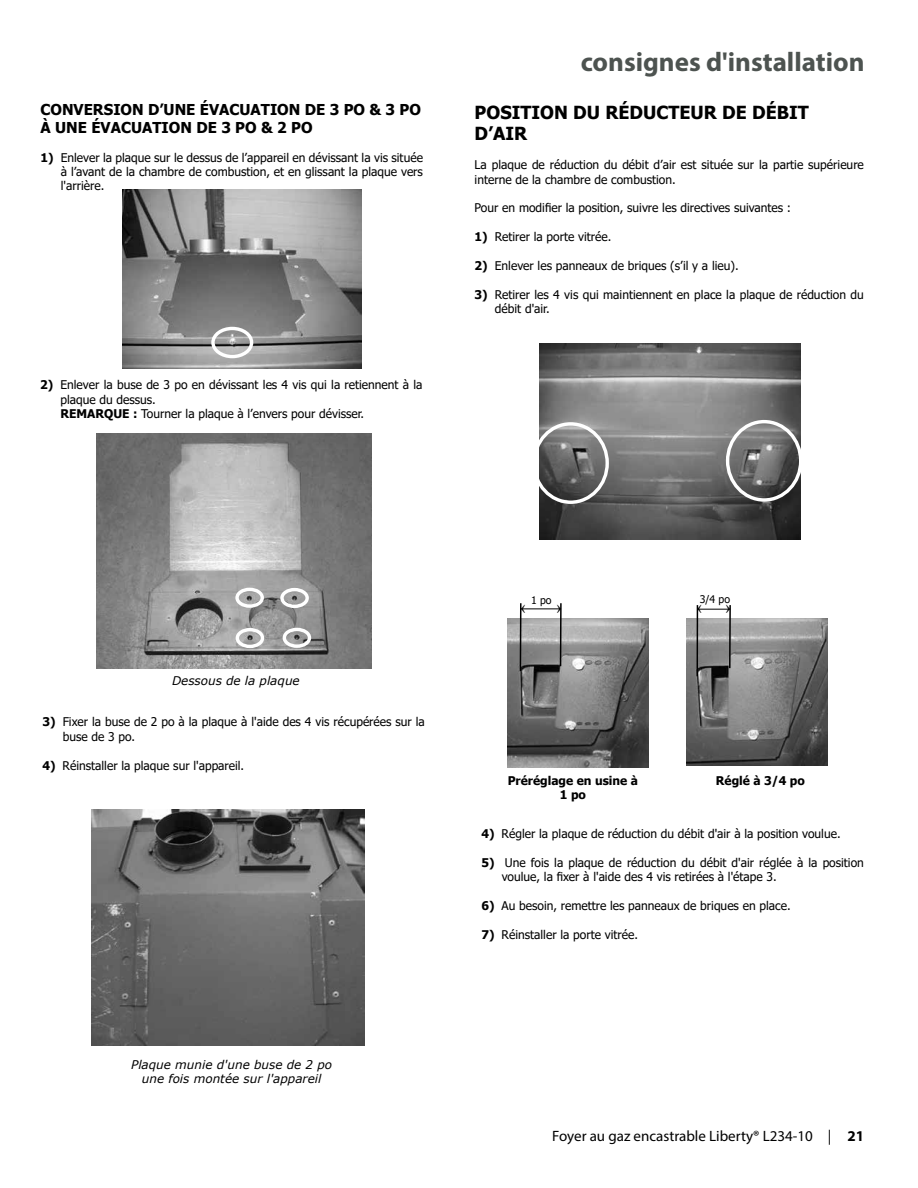
<style>
.page{position:relative;width:918px;height:1188px;background:#fff}
.page>*{position:absolute;margin:0;border:0;box-sizing:border-box;transform-origin:0 0}
.t1{font:700 27px "Myriad Pro";color:#4d5350}
.t2{font:700 18px/21.6px "Tahoma";color:#000}
.t3{font:18px "Times New Roman";color:#000}
.t4{font:700 15px/18px "Tahoma";color:#000}
.t5{font:15px "Myriad Pro";color:#000}
.t6{font:12px/14.4px "Tahoma";color:#000}
.t7{font:italic 12px/14.4px "Verdana";color:#000;text-align:center}
.t8{font:700 12px/14.4px "Tahoma";color:#000;text-align:center}
.t9{font:10.5px "Tahoma";color:#000}
.s1{font-weight:700}
</style>
<div class="page">
<img style="left:123px;top:189px;width:239px;height:179px">
<div style="left:211px;top:327px;width:42px;height:31px;border:3px solid #fff;border-radius:50%"></div>
<img style="left:96px;top:434px;width:275px;height:234px">
<div style="left:235px;top:588px;width:29px;height:20px;border:3px solid #fff;border-radius:50%"></div>
<div style="left:280px;top:588px;width:29px;height:20px;border:3px solid #fff;border-radius:50%"></div>
<div style="left:236px;top:628px;width:28px;height:20px;border:3px solid #fff;border-radius:50%"></div>
<div style="left:283px;top:628px;width:28px;height:20px;border:3px solid #fff;border-radius:50%"></div>
<img style="left:540px;top:343px;width:261px;height:196px">
<div style="left:532px;top:422px;width:77px;height:82px;border:3px solid #fff;border-radius:50%"></div>
<div style="left:726px;top:420px;width:76px;height:82px;border:3px solid #fff;border-radius:50%"></div>
<img style="left:507px;top:618px;width:141px;height:150px">
<hr style="left:520px;top:603px;width:2px;height:68px;background:#000">
<hr style="left:560px;top:603px;width:2px;height:63px;background:#000">
<hr style="left:521px;top:609px;width:40px;height:1px;background:#000">
<img style="left:687px;top:618px;width:141px;height:147px">
<hr style="left:696px;top:605px;width:2px;height:71px;background:#000">
<hr style="left:729px;top:605px;width:2px;height:63px;background:#000">
<hr style="left:697px;top:609px;width:33px;height:1px;background:#000">
<img style="left:92px;top:810px;width:273px;height:235px">
<p class="t4" style="left:40px;top:101px;width:382px">CONVERSION D’UNE ÉVACUATION DE 3 PO &amp; 3 PO<br>À UNE ÉVACUATION DE 3 PO &amp; 2 PO</p>
<p class="t6" style="left:61px;top:151px;width:364px;text-align:justify;text-indent:-20px"><span class="s1">1)</span> Enlever la plaque sur le dessus de l’appareil en dévissant la vis située à l’avant de la chambre de combustion, et en glissant la plaque vers l'arrière.</p>
<p class="t6" style="left:60px;top:378px;width:364px;text-indent:-20px"><span class="s1">2)</span> Enlever la buse de 3 po en dévissant les 4 vis qui la retiennent à la plaque du dessus.<br><span class="s1">REMARQUE :</span> Tourner la plaque à l’envers pour dévisser.</p>
<h1 class="t1" style="left:581px;top:44px;width:285px">consignes d'installation</h1>
<h2 class="t2" style="left:475px;top:102px;width:336px">POSITION DU RÉDUCTEUR DE DÉBIT<br>D’AIR</h2>
<p class="t6" style="left:475px;top:158px;width:391px">La plaque de réduction du débit d’air est située sur la partie supérieure interne de la chambre de combustion.</p>
<p class="t6" style="left:475px;top:202px;width:318px">Pour en modifier la position, suivre les directives suivantes :</p>
<p class="t6" style="left:475px;top:230px;width:138px"><span class="s1">1)</span> Retirer la porte vitrée.</p>
<p class="t6" style="left:475px;top:259px;width:266px"><span class="s1">2)</span> Enlever les panneaux de briques (s’il y a lieu).</p>
<p class="t6" style="left:495px;top:288px;width:370px;text-indent:-20px"><span class="s1">3)</span> Retirer les 4 vis qui maintiennent en place la plaque de réduction du débit d'air.</p>
<p class="t7" style="left:172px;top:674px;width:129px">Dessous de la plaque</p>
<p class="t6" style="left:63px;top:716px;width:364px;text-indent:-20px"><span class="s1">3)</span> Fixer la buse de 2 po à la plaque à l'aide des 4 vis récupérées sur la buse de 3 po.</p>
<p class="t6" style="left:42px;top:759px;width:203px"><span class="s1">4)</span> Réinstaller la plaque sur l'appareil.</p>
<p class="t7" style="left:131px;top:1057px;width:203px">Plaque munie d'une buse de 2 po une fois montée sur l'appareil</p>
<p class="t9" style="left:531px;top:593px;width:22px">1 po</p>
<h2 class="t3" style="left:520px;top:594px;width:7px">‹</h2>
<h2 class="t3" style="left:556px;top:594px;width:7px">›</h2>
<p class="t9" style="left:700px;top:593px;width:32px">3/4 po</p>
<h2 class="t3" style="left:697px;top:595px;width:7px">‹</h2>
<h2 class="t3" style="left:725px;top:594px;width:7px">›</h2>
<p class="t8" style="left:508px;top:774px;width:132px">Préréglage en usine à<br>1 po</p>
<p class="t8" style="left:716px;top:774px;width:91px">Réglé à 3/4 po</p>
<p class="t6" style="left:481px;top:827px;width:361px"><span class="s1">4)</span> Régler la plaque de réduction du débit d'air à la position voulue.</p>
<p class="t6" style="left:502px;top:856px;width:364px;text-indent:-20px"><span class="s1">5)</span> Une fois la plaque de réduction du débit d'air réglée à la position voulue, la fixer à l'aide des 4 vis retirées à l'étape 3.</p>
<p class="t6" style="left:481px;top:899px;width:311px"><span class="s1">6)</span> Au besoin, remettre les panneaux de briques en place.</p>
<p class="t6" style="left:481px;top:928px;width:158px"><span class="s1">7)</span> Réinstaller la porte vitrée.</p>
<p class="t5" style="left:552px;top:1126px;width:313px">Foyer au gaz encastrable Liberty® L234-10 | <span class="s1">21</span></p>
</div>
